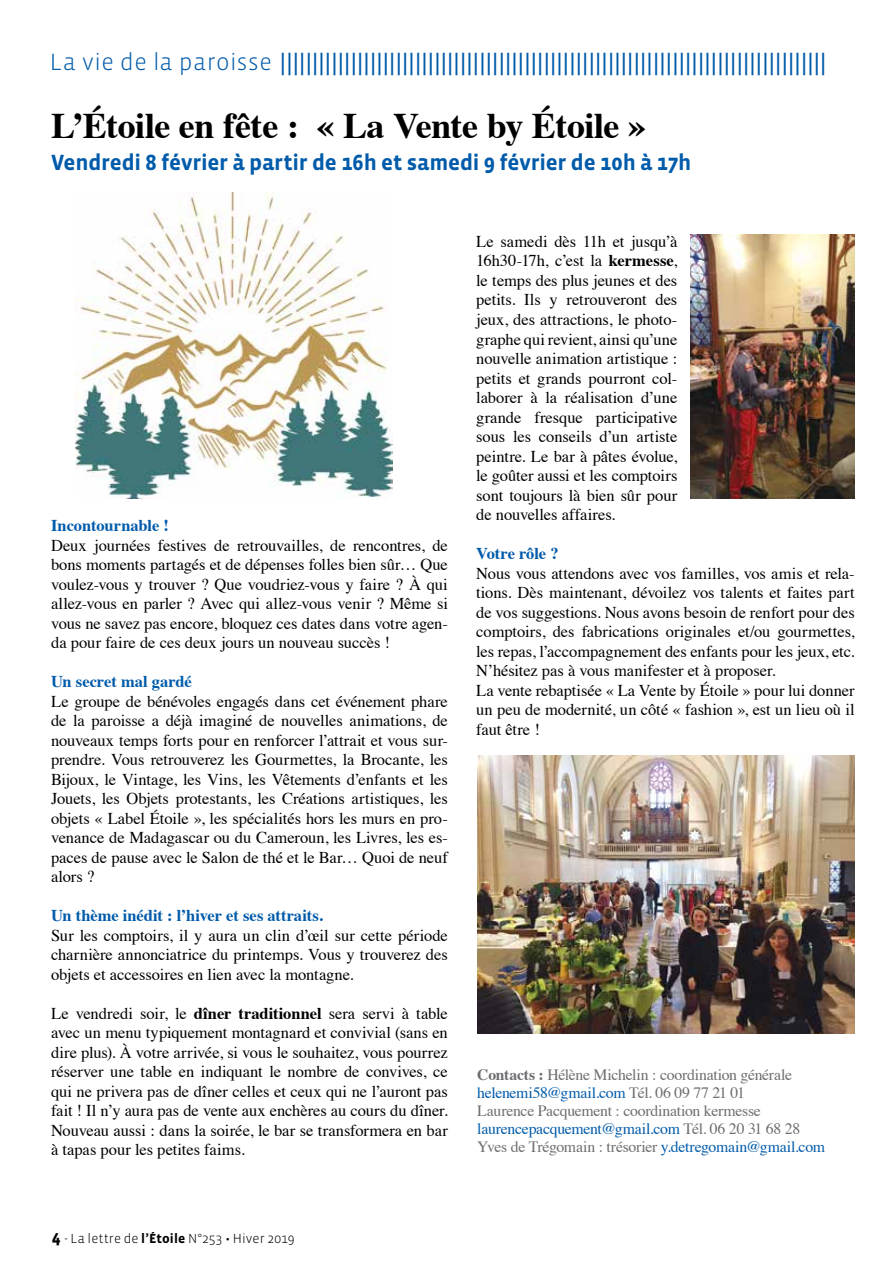
<style>
.page{position:relative;width:893px;height:1263px;background:#fff}
.page>*{position:absolute;margin:0;border:0;box-sizing:border-box;transform-origin:0 0}
.t1{font:700 36px "Times";letter-spacing:-.015em;color:#000}
.t2{font:24px "Arial";color:#005baa}
.t3{font:700 22.5px "Vista Sans";letter-spacing:-.005em;color:#005baa}
.t4{font:16.5px/19.5px "Times";letter-spacing:-.005em;color:#000;text-align:justify}
.t5{font:700 16.5px "Times";letter-spacing:-.005em;color:#005baa}
.t6{font:15.75px/18px "Times";letter-spacing:-.02em;color:#6d6e71}
.t7{font:300 13.5px "Vista Sans";letter-spacing:.005em;color:#000}
.s1{font-family:"Vista Sans";font-weight:300}
.s2{font-weight:700}
.s3{color:#005baa}
.s4{font-weight:700;font-size:18px}
</style>
<div class="page">
<img style="left:690px;top:235px;width:165px;height:263px">
<img style="left:477px;top:756px;width:378px;height:277px">
<img style="left:75px;top:192px;width:317px;height:306px">
<h2 class="t2" style="left:50px;top:46px;width:778px"><span class="s1">La vie de la paroisse</span> |||||||||||||||||||||||||||||||||||||||||||||||||||||||||||||||||||||||||||||||||||||</h2>
<h1 class="t1" style="left:51px;top:91px;width:597px">L’étoile en fête : « La Vente by étoile »</h1>
<h3 class="t3" style="left:51px;top:151px;width:642px">Vendredi 8 février à partir de 16h et samedi 9 février de 10h à 17h</h3>
<p class="t5" style="left:51px;top:510px;width:119px">Incontournable !</p>
<p class="t4" style="left:51px;top:534px;width:398px">Deux journées festives de retrouvailles, de rencontres, de bons moments partagés et de dépenses folles bien sûr… Que voulez-vous y trouver ? Que voudriez-vous y faire ? À qui allez-vous en parler ? Avec qui allez-vous venir ? Même si vous ne savez pas encore, bloquez ces dates dans votre agen&shy;da pour faire de ces deux jours un nouveau succès !</p>
<p class="t5" style="left:51px;top:666px;width:142px">Un secret mal gardé</p>
<p class="t4" style="left:51px;top:690px;width:398px">Le groupe de bénévoles engagés dans cet événement phare de la paroisse a déjà imaginé de nouvelles animations, de nouveaux temps forts pour en renforcer l’attrait et vous sur&shy;prendre. Vous retrouverez les Gourmettes, la Brocante, les Bijoux, le Vintage, les Vins, les Vêtements d’enfants et les Jouets, les Objets protestants, les Créations artistiques, les objets « Label étoile », les spécialités hors les murs en pro&shy;venance de Madagascar ou du Cameroun, les Livres, les es&shy;paces de pause avec le Salon de thé et le Bar… Quoi de neuf alors ?</p>
<p class="t5" style="left:51px;top:900px;width:273px">Un thème inédit : l’hiver et ses attraits.</p>
<p class="t4" style="left:51px;top:924px;width:398px">Sur les comptoirs, il y aura un clin d’œil sur cette période charnière annonciatrice du printemps. Vous y trouverez des objets et accessoires en lien avec la montagne.</p>
<p class="t4" style="left:51px;top:1002px;width:398px">Le vendredi soir, le <span class="s2">dîner traditionnel</span> sera servi à table avec un menu typiquement montagnard et convivial (sans en dire plus). À votre arrivée, si vous le souhaitez, vous pourrez réserver une table en indiquant le nombre de convives, ce qui ne privera pas de dîner celles et ceux qui ne l’auront pas fait ! Il n’y aura pas de vente aux enchères au cours du dîner.<br>Nouveau aussi : dans la soirée, le bar se transformera en bar à tapas pour les petites faims.</p>
<p class="t4" style="left:476px;top:230px;width:203px">Le samedi dès 11h et jusqu’à 16h30-17h, c’est la <span class="s2">kermesse</span>, le temps des plus jeunes et des petits. Ils y retrouveront des jeux, des attractions, le photo&shy;graphe qui revient, ainsi qu’une nouvelle animation artistique : petits et grands pourront col&shy;laborer à la réalisation d’une grande fresque participative sous les conseils d’un artiste peintre. Le bar à pâtes évolue, le goûter aussi et les comptoirs sont toujours là bien sûr pour de nouvelles affaires.</p>
<p class="t5" style="left:476px;top:538px;width:84px">Votre rôle ?</p>
<p class="t4" style="left:476px;top:562px;width:380px;text-align:left">Nous vous attendons avec vos familles, vos amis et rela&shy;tions. Dès maintenant, dévoilez vos talents et faites part de vos suggestions. Nous avons besoin de renfort pour des comptoirs, des fabrications originales et/ou gourmettes, les repas, l’accompagnement des enfants pour les jeux, etc.<br>N’hésitez pas à vous manifester et à proposer.<br>La vente rebaptisée « La Vente by étoile » pour lui donner un peu de modernité, un côté « fashion », est un lieu où il faut être !</p>
<p class="t6" style="left:477px;top:1064px;width:349px"><span class="s2">Contacts :</span> Hélène Michelin : coordination générale <span class="s3">helenemi58@gmail.com</span> Tél. 06 09 77 21 01<br>Laurence Pacquement : coordination kermesse <span class="s3">laurencepacquement@gmail.com</span> Tél. 06 20 31 68 28<br>Yves de Trégomain : trésorier <span class="s3">y.detregomain@gmail.com</span></p>
<p class="t7" style="left:52px;top:1232px;width:244px"><span class="s4">4</span> - La lettre de <span class="s2">l’Étoile</span> N°253 • Hiver 2019</p>
</div>
